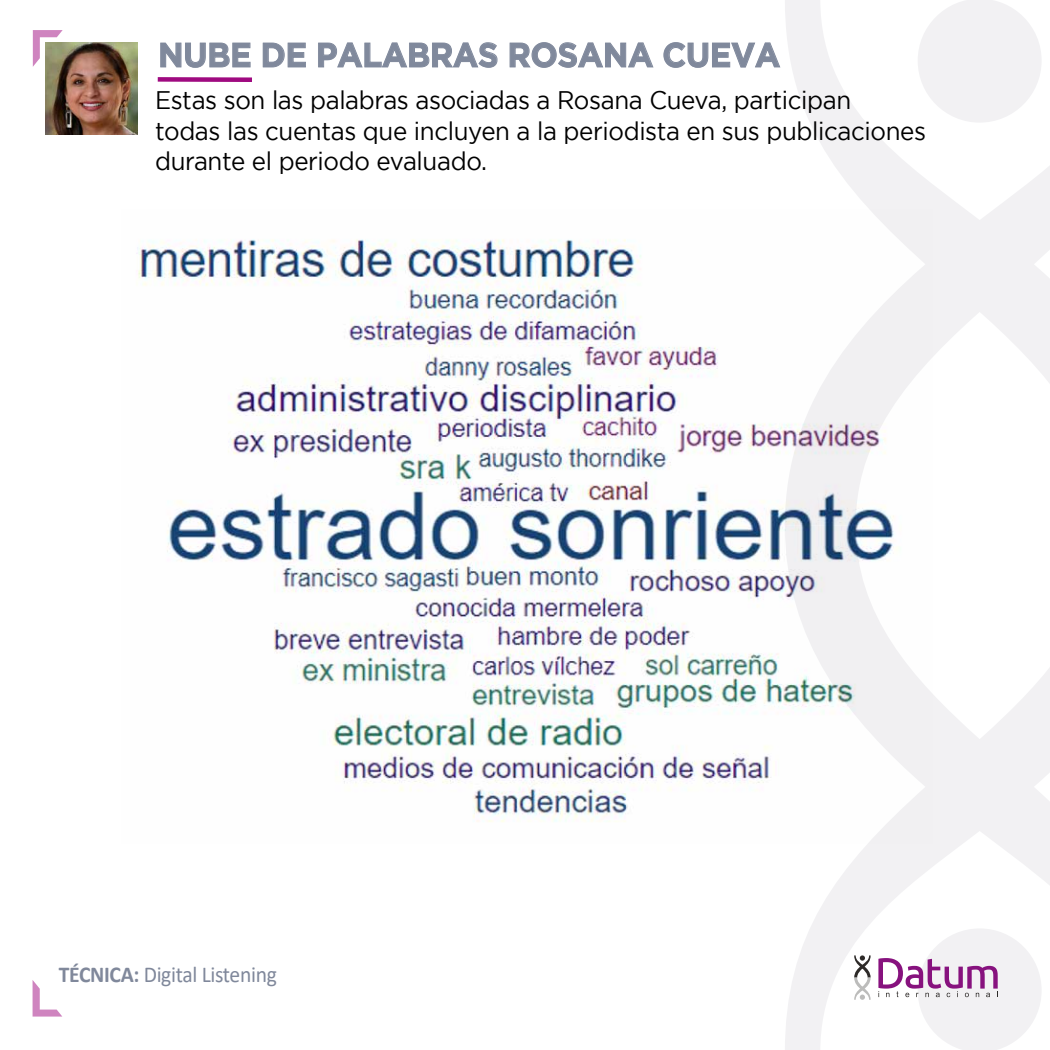
<style>
.page{position:relative;width:1050px;height:1050px;background:#fff}
.page>*{position:absolute;margin:0;border:0;box-sizing:border-box;transform-origin:0 0}
.t1{font:700 34.12px "Gotham";letter-spacing:-.015em;color:#80899c;scale:.95 1}
.t2{font:25.38px/30.4px "Gotham";letter-spacing:-.015em;color:#000;scale:.95 1}
.t3{font:22.75px "Calibri";letter-spacing:-.015em;color:#80889b;scale:.95 1}
.s1{font-weight:700}
</style>
<div class="page">
<svg style="left:785px;top:0;width:265px;height:383px"></svg>
<svg style="left:918px;top:0;width:124px;height:123px"></svg>
<svg style="left:785px;top:668px;width:265px;height:382px;fill:#f2f1f3"></svg>
<svg style="left:157px;top:77px;width:95px;height:5px"></svg>
<svg style="left:33px;top:980px;width:29px;height:37px"></svg>
<svg style="left:33px;top:30px;width:30px;height:37px"></svg>
<img style="left:136px;top:209px;width:797px;height:634px">
<img style="left:45px;top:42px;width:92px;height:92px">
<svg style="left:854px;top:955px;width:17px;height:45px"></svg>
<svg style="left:878px;top:928px;width:164px;height:122px"></svg>
<svg style="left:160px;top:42px;width:91px;height:26px"></svg>
<svg style="left:262px;top:42px;width:44px;height:26px"></svg>
<svg style="left:318px;top:42px;width:180px;height:26px"></svg>
<svg style="left:509px;top:42px;width:145px;height:26px"></svg>
<svg style="left:663px;top:42px;width:118px;height:26px"></svg>
<h1 class="t1" style="left:158px;top:35px;width:657px">NUBE DE PALABRAS ROSANA CUEVA</h1>
<p class="t2" style="left:155px;top:85px;width:813px">Estas son las palabras asociadas a Rosana Cueva, participan<br>todas las cuentas que incluyen a la periodista en sus publicaciones durante el periodo evaluado.</p>
<p class="t3" style="left:59px;top:959px;width:231px"><span class="s1">TÉCNICA:</span> Digital Listening</p>
</div>
